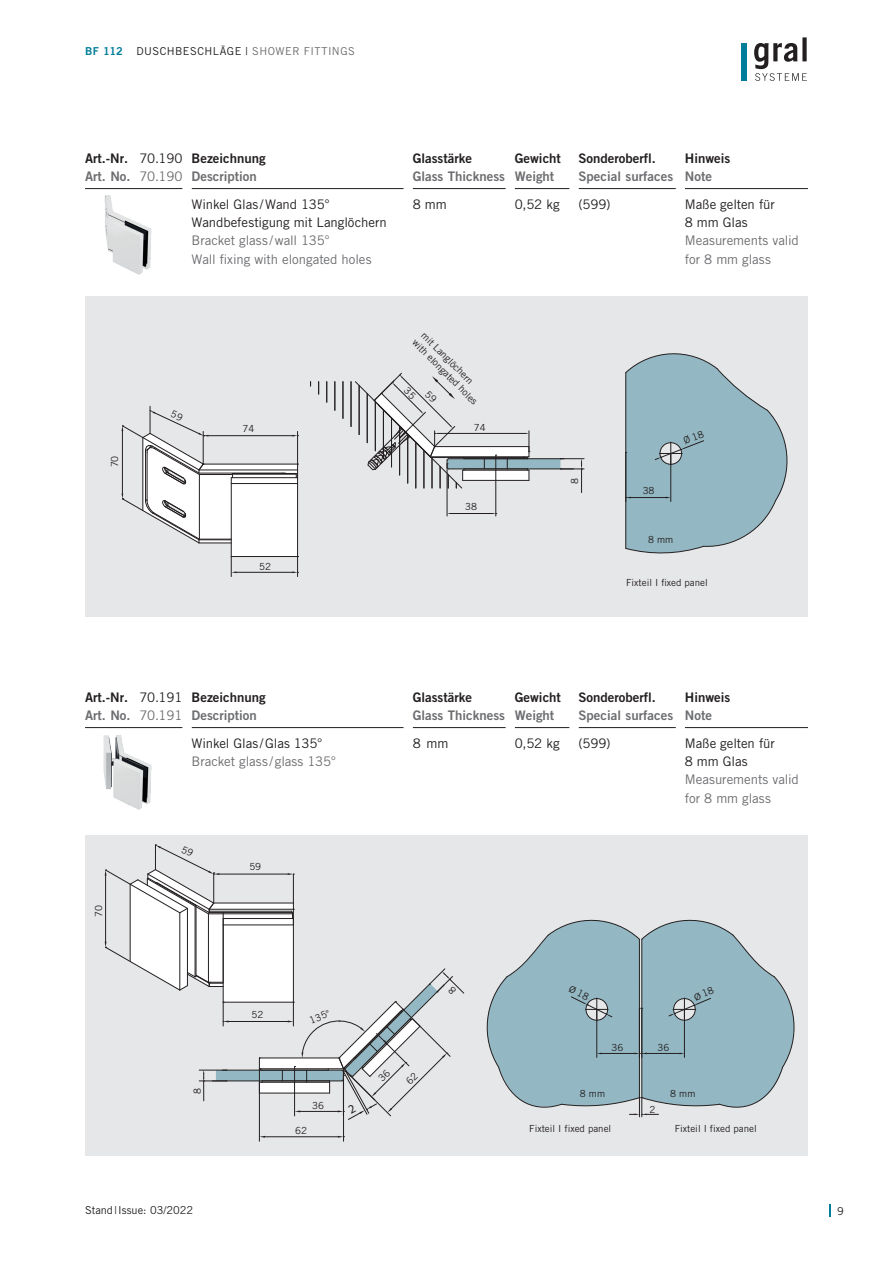
<style>
.page{position:relative;width:893px;height:1263px;background:#fff}
.page>*{position:absolute;margin:0;border:0;box-sizing:border-box;transform-origin:0 0}
.t1{font:13.2px/18.3px "Trade Gothic LT Pro Bd 2";color:#231f20}
.t2{font:13.2px/18.3px "Trade Gothic LT Pro";letter-spacing:-.01em;color:#231f20}
.t3{font:13.2px/18.3px "Trade Gothic LT Pro";letter-spacing:-.005em;color:#6c6d70}
.t4{font:13.2px "Trade Gothic LT Pro Bd 2";color:#6c6d70}
.t5{font:10.95px "Trade Gothic LT Pro";letter-spacing:.035em;color:#231f20}
.t6{font:10.95px "Trade Gothic LT Pro";color:#231f20}
.t7{font:9.75px/11.4px "Trade Gothic";color:#231f20}
.t8{font:9.75px "Trade Gothic LT Pro";color:#231f20}
.s1{font-family:"Trade Gothic LT Pro Bd 2";color:#007e99}
.s2{color:#6c6d70}
.s3{font-family:"Trade Gothic LT Pro"}
.s4{font-family:"Trade Gothic LT Pro";color:#6c6d70}
.s5{font-family:"Myriad Pro"}
</style>
<div class="page">
<img style="left:104px;top:195px;width:48px;height:80px">
<svg style="left:829px;top:1204px;width:2px;height:13px"></svg>
<hr style="left:85px;top:188px;width:98px;height:1px;background:#231f20">
<hr style="left:192px;top:188px;width:212px;height:1px;background:#231f20">
<hr style="left:413px;top:188px;width:93px;height:1px;background:#231f20">
<hr style="left:515px;top:188px;width:55px;height:1px;background:#231f20">
<hr style="left:579px;top:188px;width:97px;height:1px;background:#231f20">
<hr style="left:685px;top:188px;width:123px;height:1px;background:#231f20">
<div style="left:85px;top:836px;width:723px;height:320px;background:#e6e7e9"></div>
<div style="left:85px;top:296px;width:723px;height:321px;background:#e6e7e9"></div>
<div style="left:741px;top:43px;width:6px;height:38px;background:#007e99"></div>
<svg style="left:754px;top:37px;width:53px;height:44px"></svg>
<img style="left:103px;top:735px;width:49px;height:75px">
<hr style="left:85px;top:727px;width:98px;height:1px;background:#231f20">
<hr style="left:192px;top:727px;width:212px;height:1px;background:#231f20">
<hr style="left:413px;top:727px;width:93px;height:1px;background:#231f20">
<hr style="left:515px;top:727px;width:55px;height:1px;background:#231f20">
<hr style="left:579px;top:727px;width:97px;height:1px;background:#231f20">
<hr style="left:685px;top:727px;width:123px;height:1px;background:#231f20">
<hr style="left:447px;top:464px;width:1px;height:52px;background:#231f20">
<hr style="left:495px;top:455px;width:1px;height:61px;background:#231f20">
<hr style="left:450px;top:513px;width:43px;height:1px;background:#231f20">
<hr style="left:351px;top:382px;width:1px;height:44px;background:#231f20">
<hr style="left:343px;top:382px;width:1px;height:36px;background:#231f20">
<svg style="left:335px;top:382px;width:1px;height:28px"></svg>
<svg style="left:326px;top:382px;width:1px;height:20px"></svg>
<svg style="left:318px;top:382px;width:1px;height:12px"></svg>
<hr style="left:259px;top:1069px;width:1px;height:72px;background:#231f20">
<hr style="left:343px;top:1069px;width:1px;height:72px;background:#231f20">
<hr style="left:265px;top:1136px;width:73px;height:1px;background:#231f20">
<svg style="left:625px;top:353px;width:163px;height:201px"></svg>
<svg style="left:122px;top:406px;width:177px;height:170px"></svg>
<svg style="left:355px;top:372px;width:229px;height:121px"></svg>
<svg style="left:486px;top:919px;width:309px;height:198px"></svg>
<svg style="left:105px;top:845px;width:360px;height:275px"></svg>
<p class="t5" style="left:85px;top:45px;width:271px"><span class="s1">BF 112</span> DUSCHBESCHLÄGE | <span class="s2">SHOWER FITTINGS</span></p>
<p class="t1" style="left:85px;top:149px;width:99px">Art.-Nr. <span class="s3">70.190<br></span><span class="s2">Art. No.</span> <span class="s4">70.190</span></p>
<p class="t1" style="left:192px;top:149px;width:76px">Bezeichnung</p>
<p class="t4" style="left:192px;top:168px;width:67px">Description</p>
<p class="t2" style="left:192px;top:195px;width:197px">Winkel Glas /Wand 135°<br>Wandbefestigung mit Langlöchern</p>
<p class="t3" style="left:192px;top:231px;width:182px">Bracket glass /wall 135°<br>Wall fixing with elongated holes</p>
<p class="t1" style="left:413px;top:149px;width:61px">Glasstärke</p>
<p class="t4" style="left:413px;top:168px;width:94px">Glass Thickness</p>
<p class="t1" style="left:515px;top:149px;width:48px">Gewicht</p>
<p class="t4" style="left:515px;top:168px;width:41px">Weight</p>
<p class="t1" style="left:579px;top:149px;width:79px">Sonderoberfl.</p>
<p class="t4" style="left:579px;top:168px;width:96px">Special surfaces</p>
<p class="t1" style="left:685px;top:149px;width:47px">Hinweis</p>
<p class="t4" style="left:685px;top:168px;width:29px">Note</p>
<p class="t2" style="left:413px;top:195px;width:35px">8 mm</p>
<p class="t2" style="left:515px;top:195px;width:47px">0,52 kg</p>
<p class="t2" style="left:579px;top:195px;width:34px">(599)</p>
<p class="t2" style="left:685px;top:195px;width:92px">Maße gelten für<br>8 mm Glas</p>
<p class="t3" style="left:685px;top:231px;width:116px">Measurements valid for 8 mm glass</p>
<p class="t7" style="left:109px;top:467px;width:13px;rotate:-90deg">70</p>
<p class="t7" style="left:243px;top:423px;width:13px">74</p>
<p class="t7" style="left:259px;top:560px;width:13px">52</p>
<p class="t7" style="left:426px;top:329px;width:89px;rotate:45deg">mit Langlöchern with elongated holes</p>
<p class="t7" style="left:474px;top:421px;width:13px">74</p>
<p class="t7" style="left:465px;top:501px;width:13px">38</p>
<p class="t7" style="left:569px;top:484px;width:7px;rotate:-90deg">8</p>
<p class="t8" style="left:643px;top:485px;width:13px">38</p>
<p class="t8" style="left:648px;top:533px;width:27px">8 mm</p>
<p class="t8" style="left:626px;top:577px;width:83px">Fixteil I fixed panel</p>
<p class="t1" style="left:85px;top:687px;width:99px">Art.-Nr. <span class="s3">70.191<br></span><span class="s2">Art. No.</span> <span class="s4">70.191</span></p>
<p class="t1" style="left:192px;top:687px;width:76px">Bezeichnung</p>
<p class="t4" style="left:192px;top:707px;width:67px">Description</p>
<p class="t2" style="left:192px;top:734px;width:132px">Winkel Glas /Glas 135°</p>
<p class="t3" style="left:192px;top:752px;width:146px">Bracket glass /glass 135°</p>
<p class="t7" style="left:93px;top:916px;width:13px;rotate:-90deg">70</p>
<p class="t7" style="left:192px;top:1094px;width:7px;rotate:-90deg">8</p>
<p class="t6" style="left:85px;top:1203px;width:110px">Stand|Issue: 03/2022</p>
<p class="t7" style="left:249px;top:860px;width:13px">59</p>
<p class="t7" style="left:252px;top:1008px;width:13px">52</p>
<p class="t7" style="left:308px;top:1016px;width:22px;rotate:-22deg">135<span class="s5">°</span></p>
<p class="t7" style="left:312px;top:1100px;width:13px">36</p>
<p class="t7" style="left:295px;top:1125px;width:13px">62</p>
<p class="t1" style="left:413px;top:687px;width:61px">Glasstärke</p>
<p class="t4" style="left:413px;top:707px;width:94px">Glass Thickness</p>
<p class="t1" style="left:515px;top:687px;width:48px">Gewicht</p>
<p class="t4" style="left:515px;top:707px;width:41px">Weight</p>
<p class="t1" style="left:579px;top:687px;width:79px">Sonderoberfl.</p>
<p class="t4" style="left:579px;top:707px;width:96px">Special surfaces</p>
<p class="t1" style="left:685px;top:687px;width:47px">Hinweis</p>
<p class="t4" style="left:685px;top:707px;width:29px">Note</p>
<p class="t2" style="left:413px;top:734px;width:37px">8 mm</p>
<p class="t2" style="left:515px;top:734px;width:47px">0,52 kg</p>
<p class="t2" style="left:579px;top:734px;width:34px">(599)</p>
<p class="t2" style="left:685px;top:734px;width:92px">Maße gelten für<br>8 mm Glas</p>
<p class="t3" style="left:685px;top:770px;width:116px">Measurements valid for 8 mm glass</p>
<p class="t7" style="left:612px;top:1042px;width:13px">36</p>
<p class="t7" style="left:657px;top:1042px;width:13px">36</p>
<p class="t7" style="left:580px;top:1087px;width:27px">8 mm</p>
<p class="t7" style="left:670px;top:1087px;width:27px">8 mm</p>
<p class="t7" style="left:529px;top:1123px;width:84px">Fixteil I fixed panel</p>
<p class="t7" style="left:675px;top:1123px;width:84px">Fixteil I fixed panel</p>
<p class="t7" style="left:649px;top:1103px;width:7px">2</p>
<p class="t5" style="left:837px;top:1204px;width:8px">9</p>
</div>
